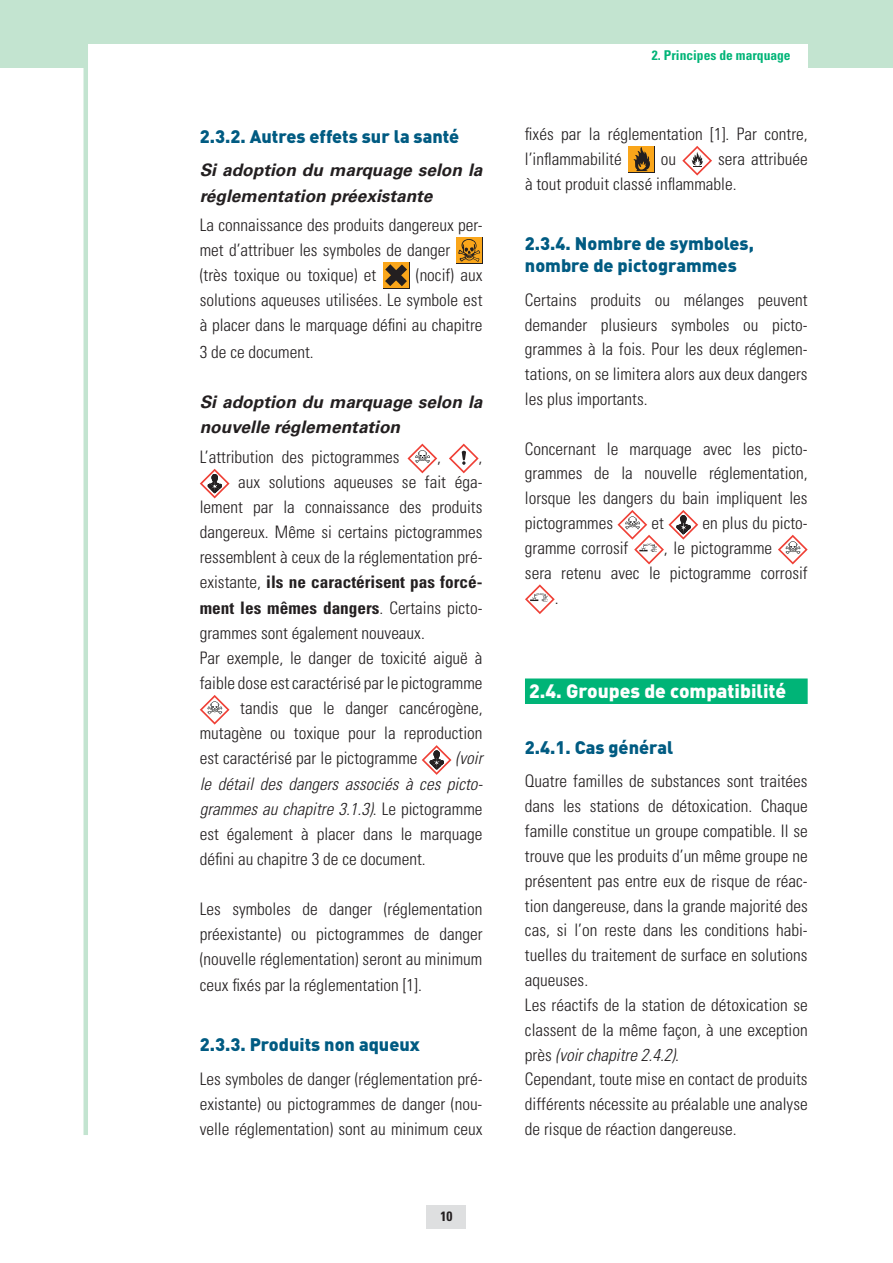
<style>
.page{position:relative;width:893px;height:1263px;background:#fff}
.page>*{position:absolute;margin:0;border:0;box-sizing:border-box;transform-origin:0 0}
.t1{font:900 19.2px "DIN";color:#fff}
.t2{font:900 18px/22.5px "DIN";color:#005b82}
.t3{font:300 condensed 17.25px/24.9px "Univers LT Std";color:#231f20;text-align:justify}
.t4{font:italic 700 17.25px/25px "Univers LT Std";color:#231f20}
.t5{font:700 condensed 17.25px "Univers LT Std";color:#231f20}
.t6{font:700 condensed 13.5px "Univers LT Std";color:#00b477}
.t7{font:700 condensed 13.5px "Univers LT Std";color:#231f20}
.s1{font-weight:300}
.s2{font-style:italic}
</style>
<div class="page">
<svg style="left:456px;top:237px;width:26px;height:27px"></svg>
<div style="left:456px;top:238px;width:26px;height:25px;background:#faa61a"></div>
<svg style="left:458px;top:239px;width:22px;height:23px"></svg>
<svg style="left:383px;top:262px;width:26px;height:27px"></svg>
<div style="left:383px;top:263px;width:26px;height:25px;background:#faa61a"></div>
<svg style="left:385px;top:264px;width:22px;height:22px"></svg>
<svg style="left:407px;top:444px;width:30px;height:29px"></svg>
<svg style="left:449px;top:444px;width:30px;height:29px"></svg>
<svg style="left:200px;top:469px;width:30px;height:29px"></svg>
<svg style="left:200px;top:695px;width:30px;height:30px"></svg>
<svg style="left:422px;top:745px;width:29px;height:30px"></svg>
<div style="left:525px;top:679px;width:283px;height:25px;background:#00b477"></div>
<svg style="left:628px;top:146px;width:27px;height:27px"></svg>
<div style="left:629px;top:147px;width:25px;height:25px;background:#faa61a"></div>
<svg style="left:633px;top:147px;width:17px;height:24px"></svg>
<svg style="left:682px;top:146px;width:30px;height:30px"></svg>
<svg style="left:617px;top:510px;width:81px;height:54px"></svg>
<svg style="left:778px;top:535px;width:30px;height:29px"></svg>
<svg style="left:525px;top:584px;width:30px;height:30px"></svg>
<div style="left:0;top:0;width:893px;height:68px;background:#c3e4d0"></div>
<div style="left:86px;top:45px;width:722px;height:55px;background:#fff"></div>
<hr style="left:84px;top:0;width:4px;height:1135px;background:#c3e4d0">
<div style="left:426px;top:1205px;width:39px;height:24px;background:#dedfe0"></div>
<p class="t2" style="left:200px;top:127px;width:261px">2.3.2. Autres effets sur la santé</p>
<p class="t4" style="left:200px;top:159px;width:284px">Si adoption du marquage selon la réglementation préexistante</p>
<p class="t3" style="left:200px;top:213px;width:284px;text-align:left">La connaissance des produits dangereux per&shy;met d’attribuer les symboles de danger<br>(très toxique ou toxique) et</p>
<p class="t3" style="left:200px;top:263px;width:284px;line-height:25.7px;text-indent:216px">(nocif) aux solutions aqueuses utilisées. Le symbole est à placer dans le marquage défini au chapitre 3 de ce document.</p>
<p class="t4" style="left:200px;top:391px;width:284px">Si adoption du marquage selon la nouvelle réglementation</p>
<p class="t3" style="left:200px;top:445px;width:201px">L’attribution des pictogrammes</p>
<p class="t3" style="left:437px;top:445px;width:5px">,</p>
<p class="t3" style="left:479px;top:445px;width:5px">,</p>
<p class="t3" style="left:238px;top:470px;width:246px">aux solutions aqueuses se fait éga-</p>
<p class="t3" style="left:200px;top:496px;width:284px">lement par la connaissance des produits</p>
<p class="t3" style="left:200px;top:521px;width:284px">dangereux. Même si certains pictogrammes</p>
<p class="t3" style="left:200px;top:546px;width:284px">ressemblent à ceux de la réglementation pré-</p>
<p class="t5" style="left:200px;top:575px;width:284px"><span class="s1">existante,</span> ils ne caractérisent pas forcé-</p>
<p class="t5" style="left:200px;top:600px;width:284px">ment les mêmes dangers<span class="s1">. Certains picto-</span></p>
<p class="t3" style="left:200px;top:621px;width:226px">grammes sont également nouveaux.</p>
<p class="t3" style="left:200px;top:646px;width:284px">Par exemple, le danger de toxicité aiguë à</p>
<p class="t3" style="left:200px;top:671px;width:284px">faible dose est caractérisé par le pictogramme</p>
<p class="t3" style="left:240px;top:697px;width:244px">tandis que le danger cancérogène,</p>
<p class="t3" style="left:200px;top:722px;width:284px">mutagène ou toxique pour la reproduction</p>
<p class="t3" style="left:200px;top:747px;width:219px">est caractérisé par le pictogramme</p>
<p class="t3" style="left:200px;top:747px;width:285px;text-indent:256px"><span class="s2">(voir le détail des dangers associés à ces picto&shy;grammes au chapitre 3.1.3)</span>. Le pictogramme est également à placer dans le marquage défini au chapitre 3 de ce document.</p>
<p class="t3" style="left:200px;top:897px;width:284px">Les symboles de danger (réglementation préexistante) ou pictogrammes de danger (nouvelle réglementation) seront au minimum ceux fixés par la réglementation [1].</p>
<p class="t2" style="left:200px;top:1035px;width:221px">2.3.3. Produits non aqueux</p>
<p class="t3" style="left:200px;top:1067px;width:284px">Les symboles de danger (réglementation pré&shy;existante) ou pictogrammes de danger (nou&shy;velle réglementation) sont au minimum ceux</p>
<p class="t7" style="left:440px;top:1211px;width:13px">10</p>
<p class="t6" style="left:652px;top:49px;width:140px">2. Principes de marquage</p>
<p class="t3" style="left:525px;top:123px;width:284px">fixés par la réglementation [1]. Par contre, l’inflammabilité</p>
<p class="t3" style="left:525px;top:147px;width:284px;text-indent:193px">sera attribuée à tout produit classé inflammable.</p>
<p class="t3" style="left:661px;top:147px;width:17px">ou</p>
<p class="t2" style="left:525px;top:234px;width:230px">2.3.4. Nombre de symboles, nombre de pictogrammes</p>
<p class="t3" style="left:525px;top:288px;width:284px">Certains produits ou mélanges peuvent demander plusieurs symboles ou picto&shy;grammes à la fois. Pour les deux réglemen&shy;tations, on se limitera alors aux deux dangers les plus importants.</p>
<p class="t3" style="left:525px;top:437px;width:284px">Concernant le marquage avec les picto&shy;grammes de la nouvelle réglementation, lorsque les dangers du bain impliquent les pictogrammes</p>
<p class="t3" style="left:652px;top:512px;width:14px">et</p>
<p class="t3" style="left:702px;top:512px;width:107px">en plus du picto-</p>
<p class="t3" style="left:525px;top:536px;width:105px">gramme corrosif</p>
<p class="t3" style="left:664px;top:536px;width:110px">, le pictogramme</p>
<p class="t3" style="left:525px;top:561px;width:284px">sera retenu avec le pictogramme corrosif</p>
<p class="t3" style="left:555px;top:586px;width:5px">.</p>
<p class="t1" style="left:529px;top:684px;width:258px">2.4. Groupes de compatibilité</p>
<p class="t2" style="left:525px;top:738px;width:150px">2.4.1. Cas général</p>
<p class="t3" style="left:525px;top:770px;width:284px;text-align:left">Quatre familles de substances sont traitées dans les stations de détoxication. Chaque famille constitue un groupe compatible. Il se trouve que les produits d’un même groupe ne présentent pas entre eux de risque de réac&shy;tion dangereuse, dans la grande majorité des cas, si l’on reste dans les conditions habi&shy;tuelles du traitement de surface en solutions aqueuses.<br>Les réactifs de la station de détoxication se classent de la même façon, à une exception près <span class="s2">(voir chapitre 2.4.2)</span>.<br>Cependant, toute mise en contact de produits différents nécessite au préalable une analyse de risque de réaction dangereuse.</p>
</div>
